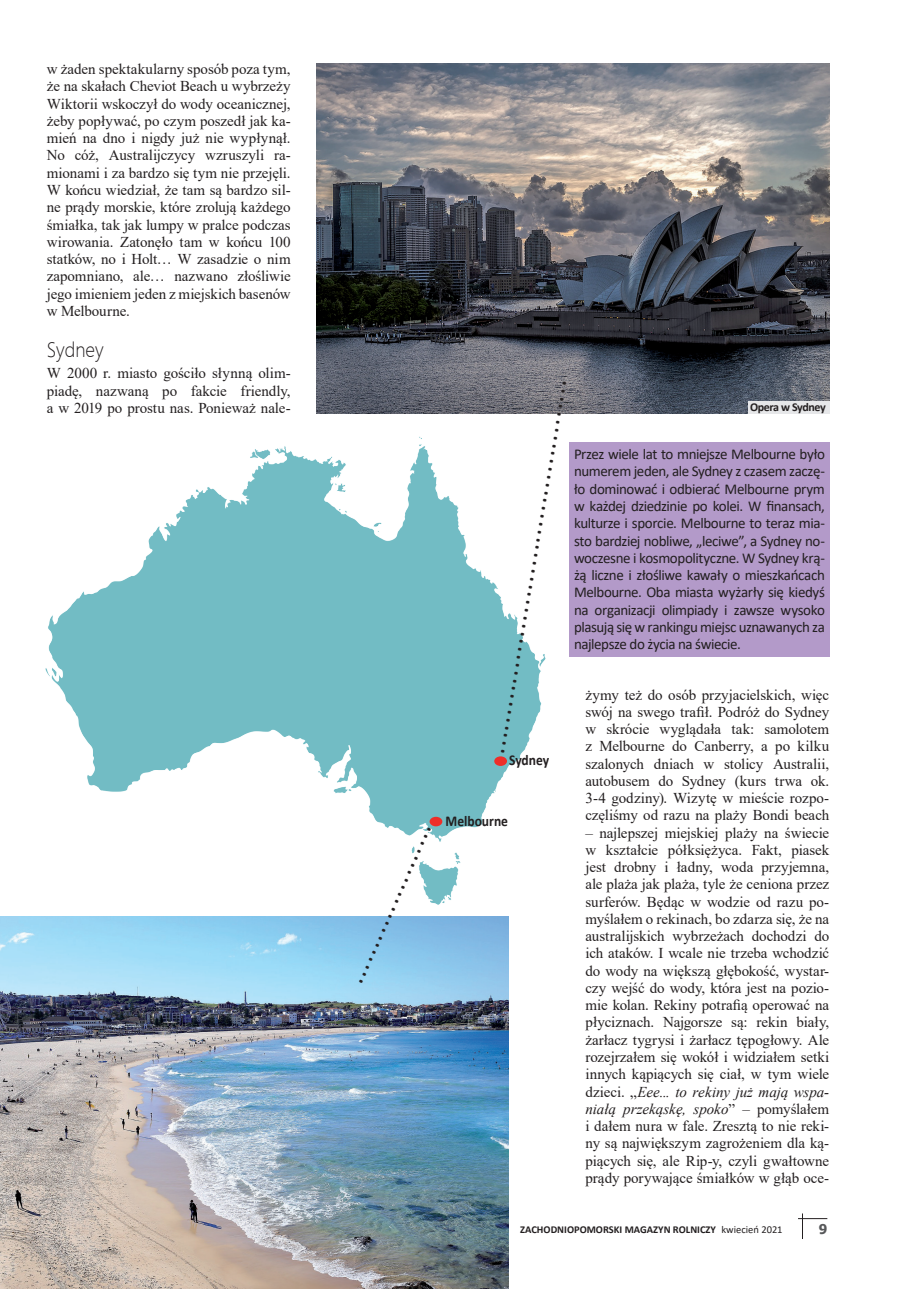
<style>
.page{position:relative;width:906px;height:1289px;background:#fff}
.page>*{position:absolute;margin:0;border:0;box-sizing:border-box;transform-origin:0 0}
.Podtytuł_1{font:300 36px "Calibri";color:#231f20;scale:.9 1}
.Podtytuł_1-2{font:300 19.5px "Microsoft Ya Hei";color:#231f20;scale:.9 1}
.akapit_podwieszany{font:15px/17.2px "Times New Roman";letter-spacing:-.005em;color:#231f20;text-align:justify}
.akapit_podwieszany-2{font:15px/17.2px "Calibri";letter-spacing:-.03em;color:#231f20;text-align:justify}
.Podtytuł_1-3{font:700 15px "Calibri";color:#231f20;scale:.9 1}
.t1{font:700 13.5px "Tahoma";color:#57585a}
.t2{font:700 12px "Calibri";letter-spacing:-.03em;color:#231f20}
.t3{font:700 10.5px "Calibri";color:#231f20}
.s1{font-style:italic}
.s2{font-weight:400}
</style>
<div class="page">
<svg style="left:798px;top:1213px;width:29px;height:25px"></svg>
<img style="left:45px;top:436px;width:501px;height:469px">
<img style="left:316px;top:64px;width:513px;height:350px">
<img style="left:0;top:916px;width:508px;height:372px">
<div style="left:568px;top:442px;width:261px;height:215px;background:#b39ac9"></div>
<div style="left:429px;top:816px;width:13px;height:10px;background:#ee2e29;border-radius:50%"></div>
<div style="left:494px;top:756px;width:13px;height:10px;background:#ee2e29;border-radius:50%"></div>
<div style="left:748px;top:401px;width:81px;height:13px;background:#e6e7e9"></div>
<p class="akapit_podwieszany" style="left:47px;top:60px;width:245px">w żaden spektakularny sposób poza tym, że na skałach Cheviot Beach u wybrzeży Wiktorii wskoczył do wody oceanicznej, żeby popływać, po czym poszedł jak ka&shy;mień na dno i nigdy już nie wypłynął.<br>No cóż, Australijczycy wzruszyli ra&shy;mionami i za bardzo się tym nie przejęli.<br>W końcu wiedział, że tam są bardzo sil&shy;ne prądy morskie, które zrolują każdego śmiałka, tak jak lumpy w pralce podczas wirowania. Zatonęło tam w końcu 100 statków, no i Holt… W zasadzie o nim zapomniano, ale… nazwano złośliwie jego imieniem jeden z miejskich basenów w Melbourne.</p>
<p class="Podtytuł_1-2" style="left:47px;top:337px;width:65px">Sydney</p>
<p class="akapit_podwieszany" style="left:47px;top:364px;width:245px">W 2000 r. miasto gościło słynną olim&shy;piadę, nazwaną po fakcie friendly, a w 2019 po prostu nas. Ponieważ nale-</p>
<p class="Podtytuł_1" style="left:460px;top:838px;width:196px;rotate:114deg">......................</p>
<p class="Podtytuł_1" style="left:596px;top:384px;width:425px;rotate:99deg">................................................</p>
<p class="t2" style="left:750px;top:398px;width:77px">Opera w Sydney</p>
<p class="akapit_podwieszany-2" style="left:574px;top:445px;width:252px">Przez wiele lat to mniejsze Melbourne było numerem jeden, ale Sydney z czasem zaczę&shy;ło dominować i odbierać Melbourne prym w każdej dziedzinie po kolei. W finansach, kulturze i sporcie. Melbourne to teraz mia&shy;sto bardziej nobliwe, „leciwe”, a Sydney no&shy;woczesne i kosmopolityczne. W Sydney krą&shy;żą liczne i złośliwe kawały o mieszkańcach Melbourne. Oba miasta wyżarły się kiedyś na organizacji olimpiady i zawsze wysoko plasują się w rankingu miejsc uznawanych za najlepsze do życia na świecie.</p>
<p class="akapit_podwieszany" style="left:585px;top:685px;width:245px">żymy też do osób przyjacielskich, więc swój na swego trafił. Podróż do Sydney w skrócie wyglądała tak: samolotem z Melbourne do Canberry, a po kilku szalonych dniach w stolicy Australii, autobusem do Sydney (kurs trwa ok.<br>3-4 godziny). Wizytę w mieście rozpo&shy;częliśmy od razu na plaży Bondi beach</p>
<p class="akapit_podwieszany" style="left:585px;top:823px;width:245px">– najlepszej miejskiej plaży na świecie w kształcie półksiężyca. Fakt, piasek jest drobny i ładny, woda przyjemna, ale plaża jak plaża, tyle że ceniona przez surferów. Będąc w wodzie od razu po&shy;myślałem o rekinach, bo zdarza się, że na australijskich wybrzeżach dochodzi do ich ataków. I wcale nie trzeba wchodzić do wody na większą głębokość, wystar&shy;czy wejść do wody, która jest na pozio&shy;mie kolan. Rekiny potrafią operować na płyciznach. Najgorsze są: rekin biały, żarłacz tygrysi i żarłacz tępogłowy. Ale rozejrzałem się wokół i widziałem setki innych kąpiących się ciał, w tym wiele dzieci. „<span class="s1">Eee... to rekiny już mają wspa&shy;niałą przekąskę, spoko</span>” – pomyślałem i dałem nura w fale. Zresztą to nie reki&shy;ny są największym zagrożeniem dla ką&shy;piących się, ale Rip-y, czyli gwałtowne prądy porywające śmiałków w głąb oce-</p>
<p class="Podtytuł_1-3" style="left:509px;top:749px;width:46px">Sydney</p>
<p class="Podtytuł_1-3" style="left:445px;top:810px;width:71px">Melbourne</p>
<p class="t3" style="left:520px;top:1222px;width:264px">ZACHODNIOPOMORSKI MAGAZYN ROLNICZY <span class="s2">kwiecień 2021</span></p>
<p class="t1" style="left:818px;top:1219px;width:10px">9</p>
</div>
